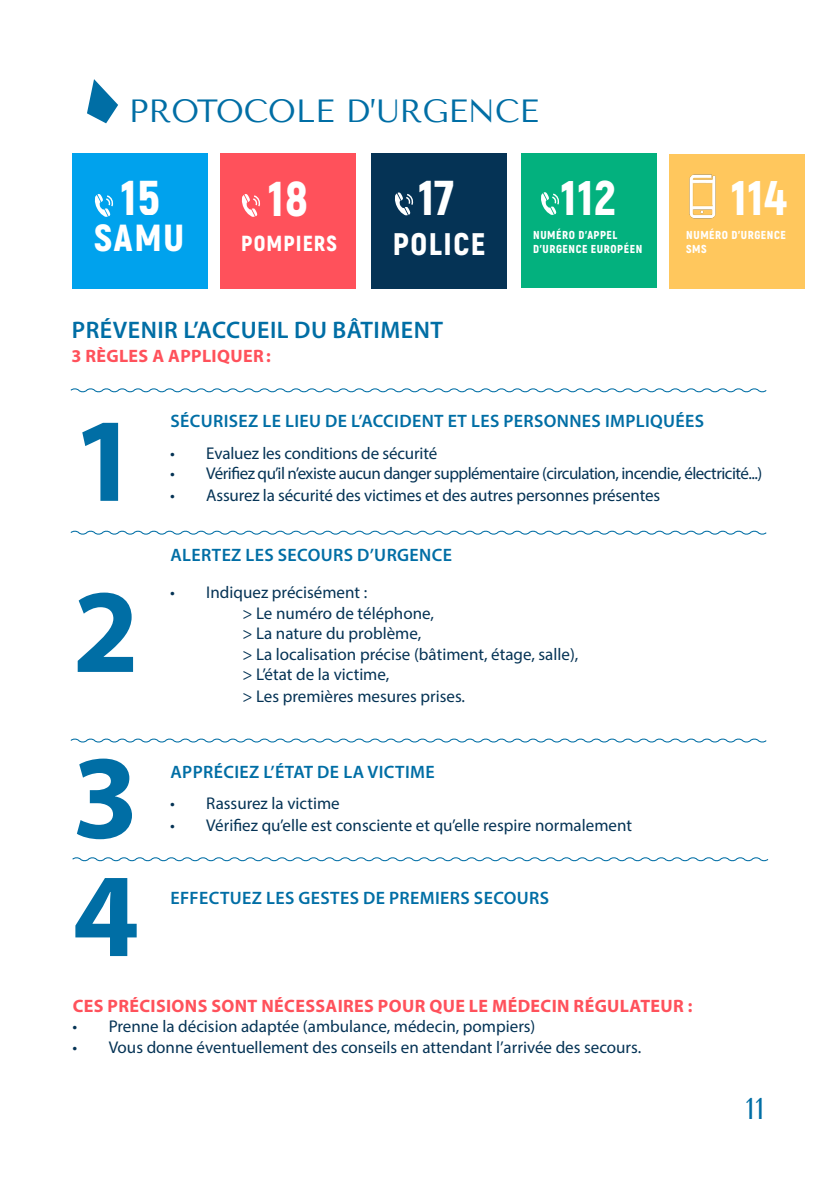
<style>
.page{position:relative;width:840px;height:1191px;background:#fff}
.page>*{position:absolute;margin:0;border:0;box-sizing:border-box;transform-origin:0 0}
.t1{font:700 120px "Myriad Pro";color:#006ea5}
.t2{font:900 48.8px "Akrobat";color:#fff}
.t3{font:900 48.6px "Akrobat";letter-spacing:.03em;color:#fff}
.t4{font:900 37.6px "Akrobat";color:#fff}
.t5{font:32px "Tenor Sans";color:#006ea5}
.t6{font:900 31.2px "Akrobat";letter-spacing:.05em;color:#fff}
.t7{font:30px "Tenor Sans";color:#006ea5}
.t8{font:600 24px "Myriad Pro";letter-spacing:.02em;color:#006ea5}
.t9{font:900 21.8px "Akrobat";letter-spacing:.05em;color:#fff}
.t10{font:600 18px "Myriad Pro";letter-spacing:.02em;color:#006ea5}
.t11{font:700 18px "Myriad Pro";letter-spacing:.02em;color:#ff515b}
.t12{font:17px "Myriad Pro";color:#053355}
.t13{font:17px "Myriad Pro";letter-spacing:-.03em;color:#053355}
.t14{font:900 11.6px/13.8px "Akrobat";letter-spacing:.05em;color:#fff}
</style>
<div class="page">
<svg style="left:70px;top:388px;width:697px;height:5px"></svg>
<svg style="left:72px;top:857px;width:697px;height:5px"></svg>
<svg style="left:70px;top:530px;width:697px;height:5px"></svg>
<svg style="left:70px;top:738px;width:697px;height:5px"></svg>
<div style="left:72px;top:153px;width:136px;height:136px;background:#00a2ed"></div>
<div style="left:220px;top:153px;width:136px;height:136px;background:#ff515b"></div>
<svg style="left:241px;top:194px;width:19px;height:23px"></svg>
<div style="left:370px;top:153px;width:136px;height:136px;background:#053355"></div>
<svg style="left:395px;top:192px;width:19px;height:23px"></svg>
<svg style="left:94px;top:194px;width:20px;height:23px"></svg>
<svg style="left:87px;top:79px;width:31px;height:44px"></svg>
<div style="left:521px;top:153px;width:135px;height:135px;background:#03b17e"></div>
<svg style="left:541px;top:192px;width:18px;height:23px"></svg>
<div style="left:669px;top:154px;width:135px;height:135px;background:#ffc75d"></div>
<img style="left:689px;top:174px;width:27px;height:45px">
<p class="t5" style="left:129px;top:92px;width:411px">PROTOCOLE D’URGENCE</p>
<p class="t2" style="left:121px;top:166px;width:41px">15</p>
<p class="t4" style="left:94px;top:214px;width:91px">SAMU</p>
<p class="t2" style="left:268px;top:167px;width:41px">18</p>
<p class="t9" style="left:241px;top:229px;width:97px">POMPIERS</p>
<p class="t2" style="left:418px;top:167px;width:37px">17</p>
<p class="t6" style="left:392px;top:224px;width:94px">POLICE</p>
<p class="t8" style="left:72px;top:314px;width:372px">PRÉVENIR L’ACCUEIL DU BÂTIMENT</p>
<p class="t11" style="left:71px;top:344px;width:201px">3 RÈGLES A APPLIQUER:</p>
<p class="t3" style="left:560px;top:166px;width:56px">112</p>
<p class="t14" style="left:533px;top:228px;width:110px">NUMÉRO D’APPEL<br>D’URGENCE EUROPÉEN</p>
<p class="t3" style="left:730px;top:167px;width:57px">114</p>
<p class="t14" style="left:686px;top:228px;width:101px">NUMÉRO D’URGENCE</p>
<p class="t14" style="left:686px;top:242px;width:22px">SMS</p>
<p class="t1" style="left:72px;top:382px;width:68px">1</p>
<p class="t1" style="left:73px;top:553px;width:68px">2</p>
<p class="t1" style="left:72px;top:719px;width:68px">3</p>
<p class="t1" style="left:73px;top:837px;width:68px">4</p>
<p class="t10" style="left:170px;top:409px;width:535px">SÉCURISEZ LE LIEU DE L’ACCIDENT ET LES PERSONNES IMPLIQUÉES</p>
<p class="t12" style="left:170px;top:442px;width:268px">• Evaluez les conditions de sécurité</p>
<p class="t13" style="left:170px;top:463px;width:593px">• Vérifiez qu’il n’existe aucun danger supplémentaire (circulation, incendie, électricité...)</p>
<p class="t12" style="left:170px;top:484px;width:491px">• Assurez la sécurité des victimes et des autres personnes présentes</p>
<p class="t10" style="left:170px;top:543px;width:283px">ALERTEZ LES SECOURS D’URGENCE</p>
<p class="t12" style="left:170px;top:582px;width:198px">• Indiquez précisément :</p>
<p class="t12" style="left:242px;top:602px;width:193px">&gt; Le numéro de téléphone,</p>
<p class="t12" style="left:242px;top:623px;width:180px">&gt; La nature du problème,</p>
<p class="t12" style="left:242px;top:643px;width:337px">&gt; La localisation précise (bâtiment, étage, salle),</p>
<p class="t12" style="left:242px;top:664px;width:148px">&gt; L’état de la victime,</p>
<p class="t12" style="left:242px;top:685px;width:224px">&gt; Les premières mesures prises.</p>
<p class="t10" style="left:170px;top:760px;width:265px">APPRÉCIEZ L’ÉTAT DE LA VICTIME</p>
<p class="t12" style="left:170px;top:793px;width:171px">• Rassurez la victime</p>
<p class="t12" style="left:170px;top:814px;width:463px">• Vérifiez qu’elle est consciente et qu’elle respire normalement</p>
<p class="t10" style="left:170px;top:886px;width:380px">EFFECTUEZ LES GESTES DE PREMIERS SECOURS</p>
<p class="t11" style="left:73px;top:994px;width:620px">CES PRÉCISIONS SONT NÉCESSAIRES POUR QUE LE MÉDECIN RÉGULATEUR :</p>
<p class="t12" style="left:73px;top:1016px;width:464px">• Prenne la décision adaptée (ambulance, médecin, pompiers)</p>
<p class="t12" style="left:73px;top:1036px;width:570px">• Vous donne éventuellement des conseils en attendant l’arrivée des secours.</p>
<h3 class="t7" style="left:745px;top:1091px;width:21px">11</h3>
</div>
